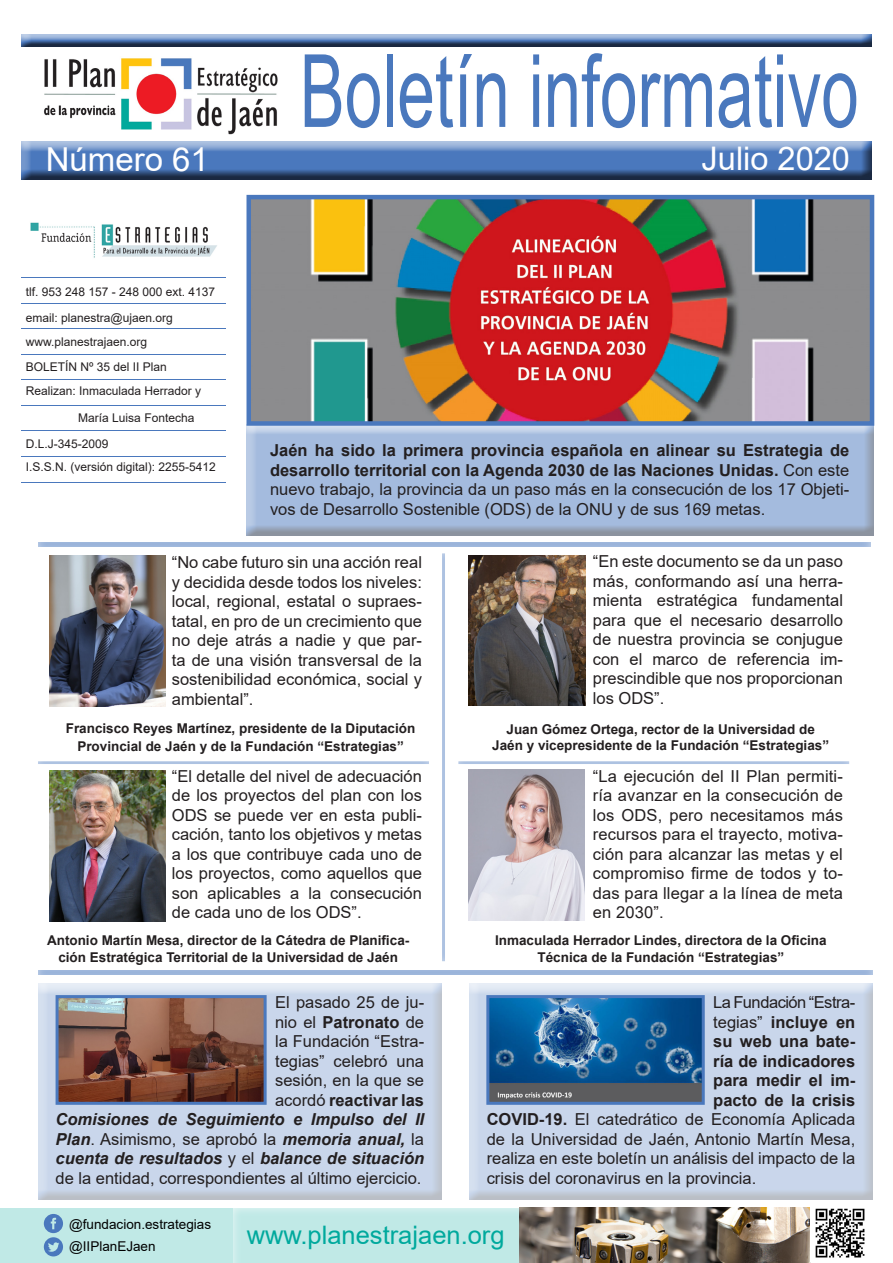
<style>
.page{position:relative;width:893px;height:1263px;background:#fff}
.page>*{position:absolute;margin:0;border:0;box-sizing:border-box;transform-origin:0 0}
.t1{font:101.25px "Arial";color:#4a78bd;scale:.67 1}
.t2{font:33px "Arial";color:#fff}
.t3{font:32.55px "Arial";color:#fff}
.t4{font:25.5px "Arial";color:#00a99d}
.t5{font:16.5px/19.5px "Arial";color:#231f20;text-align:justify}
.t6{font:700 16.5px "Arial";color:#231f20}
.t7{font:16.5px "Arial";letter-spacing:-.03em;color:#231f20}
.t8{font:700 13.5px/16.2px "Arial";color:#231f20;text-align:center}
.t9{font:13.5px "Arial";color:#000}
.t10{font:12px "Arial";color:#231f20}
.s1{font-weight:700}
.s2{font-weight:700;font-style:italic}
.s3{font-weight:400}
</style>
<div class="page">
<div style="left:32px;top:983px;width:411px;height:218px;background:#231f20;opacity:.75"></div>
<img style="left:44px;top:58px;width:234px;height:77px">
<div style="left:20px;top:34px;width:852px;height:15px;background:#231f20;opacity:.75"></div>
<div style="left:20px;top:141px;width:852px;height:41px;background:#231f20;opacity:.75"></div>
<hr style="left:21px;top:277px;width:205px;height:1px;background:#4a78bd">
<hr style="left:21px;top:303px;width:205px;height:1px;background:#4a78bd">
<hr style="left:21px;top:328px;width:205px;height:1px;background:#4a78bd">
<hr style="left:21px;top:354px;width:205px;height:1px;background:#4a78bd">
<hr style="left:21px;top:379px;width:205px;height:1px;background:#4a78bd">
<hr style="left:21px;top:405px;width:205px;height:1px;background:#4a78bd">
<hr style="left:21px;top:430px;width:205px;height:1px;background:#4a78bd">
<hr style="left:21px;top:456px;width:205px;height:1px;background:#4a78bd">
<hr style="left:21px;top:482px;width:205px;height:1px;background:#4a78bd">
<img style="left:30px;top:222px;width:187px;height:36px">
<div style="left:0;top:1208px;width:233px;height:55px;background:#c0e9e6"></div>
<div style="left:232px;top:1206px;width:558px;height:57px;background:#fff;opacity:.75"></div>
<svg style="left:44px;top:1214px;width:19px;height:42px"></svg>
<img style="left:520px;top:1208px;width:290px;height:55px">
<img style="left:815px;top:1208px;width:50px;height:50px">
<div style="left:240px;top:424px;width:636px;height:112px;background:#231f20;opacity:.75"></div>
<img style="left:468px;top:769px;width:117px;height:151px">
<div style="left:439px;top:551px;width:6px;height:411px;background:#fff;opacity:.75"></div>
<img style="left:49px;top:771px;width:117px;height:150px">
<img style="left:49px;top:556px;width:117px;height:150px">
<img style="left:469px;top:555px;width:116px;height:151px">
<div style="left:37px;top:758px;width:394px;height:6px;background:#fff;opacity:.75"></div>
<div style="left:457px;top:758px;width:394px;height:6px;background:#fff;opacity:.75"></div>
<div style="left:37px;top:968px;width:837px;height:8px;background:#fff;opacity:.75"></div>
<img style="left:251px;top:200px;width:618px;height:221px">
<div style="left:246px;top:195px;width:628px;height:231px;border:4px solid #4a78bd"></div>
<div style="left:37px;top:540px;width:834px;height:8px;background:#fff;opacity:.75"></div>
<img style="left:60px;top:999px;width:203px;height:102px">
<div style="left:56px;top:995px;width:211px;height:110px;border:3px solid #4a78bd"></div>
<div style="left:463px;top:983px;width:411px;height:218px;background:#231f20;opacity:.75"></div>
<img style="left:490px;top:999px;width:211px;height:102px">
<div style="left:486px;top:995px;width:219px;height:110px;border:3px solid #4a78bd"></div>
<p class="t1" style="left:300px;top:22px;width:836px">Boletín informativo</p>
<p class="t2" style="left:46px;top:136px;width:165px">Número 61</p>
<p class="t3" style="left:702px;top:137px;width:150px">Julio 2020</p>
<p class="t10" style="left:26px;top:284px;width:191px">tlf. 953 248 157 - 248 000 ext. 4137</p>
<p class="t10" style="left:26px;top:309px;width:148px">email: planestra@ujaen.org</p>
<p class="t10" style="left:26px;top:333px;width:123px">www.planestrajaen.org</p>
<p class="t10" style="left:26px;top:359px;width:143px">BOLETÍN Nº 35 del II Plan</p>
<p class="t10" style="left:26px;top:383px;width:177px">Realizan: Inmaculada Herrador y</p>
<p class="t10" style="left:78px;top:410px;width:118px">María Luisa Fontecha</p>
<p class="t10" style="left:26px;top:435px;width:84px">D.L.J-345-2009</p>
<p class="t10" style="left:26px;top:458px;width:192px">I.S.S.N. (versión digital): 2255-5412</p>
<p class="t5" style="left:270px;top:440px;width:581px"><span class="s1">Jaén ha sido la primera provincia española en alinear su Estrategia de desarrollo territorial con la Agenda 2030 de las Naciones Unidas.</span> Con este nuevo trabajo, la provincia da un paso más en la consecución de los 17 Objeti&shy;vos de Desarrollo Sostenible (ODS) de la ONU y de sus 169 metas.</p>
<p class="t5" style="left:172px;top:553px;width:252px">“No cabe futuro sin una acción real y decidida desde todos los niveles: local, regional, estatal o supraes&shy;tatal, en pro de un crecimiento que no deje atrás a nadie y que par&shy;ta de una visión transversal de la sostenibilidad económica, social y ambiental”.</p>
<p class="t8" style="left:66px;top:719px;width:351px;line-height:18px">Francisco Reyes Martínez, presidente de la Diputación<br>Provincial de Jaén y de la Fundación “Estrategias”</p>
<p class="t8" style="left:492px;top:721px;width:338px">Juan Gómez Ortega, rector de la Universidad de<br>Jaén y vicepresidente de la Fundación “Estrategias”</p>
<p class="t5" style="left:593px;top:552px;width:252px">“En este documento se da un paso más, conformando así una herra&shy;mienta estratégica fundamental para que el necesario desarrollo de nuestra provincia se conjugue con el marco de referencia im&shy;prescindible que nos proporcionan los ODS”.</p>
<p class="t5" style="left:172px;top:766px;width:252px">“El detalle del nivel de adecuación de los proyectos del plan con los ODS se puede ver en esta publi&shy;cación, tanto los objetivos y metas a los que contribuye cada uno de los proyectos, como aquellos que son aplicables a la consecución de cada uno de los ODS”.</p>
<p class="t8" style="left:47px;top:933px;width:364px">Antonio Martín Mesa, director de la Cátedra de Planifica&shy;ción Estratégica Territorial de la Universidad de Jaén</p>
<p class="t5" style="left:593px;top:766px;width:252px">“La ejecución del II Plan permiti&shy;ría avanzar en la consecución de los ODS, pero necesitamos más recursos para el trayecto, motiva&shy;ción para alcanzar las metas y el compromiso firme de todos y to&shy;das para llegar a la línea de meta en 2030”.</p>
<p class="t8" style="left:495px;top:933px;width:333px">Inmaculada Herrador Lindes, directora de la Oficina<br>Técnica de la Fundación “Estrategias”</p>
<p class="t5" style="left:56px;top:992px;width:370px;text-align:right">El pasado 25 de ju-<br>nio el <span class="s1">Patronato</span> de<br>la Fundación “Estra-<br>tegias” celebró una<br>sesión, en la que se<br>acordó <span class="s1">reactivar las<br></span><span class="s2">Comisiones de Seguimiento e Impulso del II<br>Plan</span>. Asimismo, se aprobó la <span class="s2">memoria anual,</span> la <span class="s2">cuenta de resultados</span> y el <span class="s2">balance de situación </span>de la entidad, correspondientes al último ejercicio.</p>
<p class="t7" style="left:713px;top:991px;width:144px">La Fundación “Estra-</p>
<p class="t6" style="left:713px;top:1010px;width:144px"><span class="s3">tegias”</span> incluye en</p>
<p class="t6" style="left:713px;top:1030px;width:144px">su web una bate-</p>
<p class="t6" style="left:713px;top:1049px;width:144px">ría de indicadores</p>
<p class="t6" style="left:713px;top:1069px;width:144px">para medir el im-</p>
<p class="t6" style="left:713px;top:1088px;width:144px">pacto de la crisis</p>
<p class="t5" style="left:487px;top:1109px;width:370px"><span class="s1">COVID-19.</span> El catedrático de Economía Aplicada</p>
<p class="t5" style="left:487px;top:1129px;width:370px">de la Universidad de Jaén, Antonio Martín Mesa,</p>
<p class="t5" style="left:487px;top:1148px;width:370px">realiza en este boletín un análisis del impacto de la</p>
<p class="t5" style="left:487px;top:1168px;width:271px">crisis del coronavirus en la provincia.</p>
<p class="t9" style="left:69px;top:1215px;width:144px">@fundacion.estrategias</p>
<p class="t9" style="left:69px;top:1236px;width:88px">@IIPlanEJaen</p>
<p class="t4" style="left:247px;top:1217px;width:259px">www.planestrajaen.org</p>
</div>
